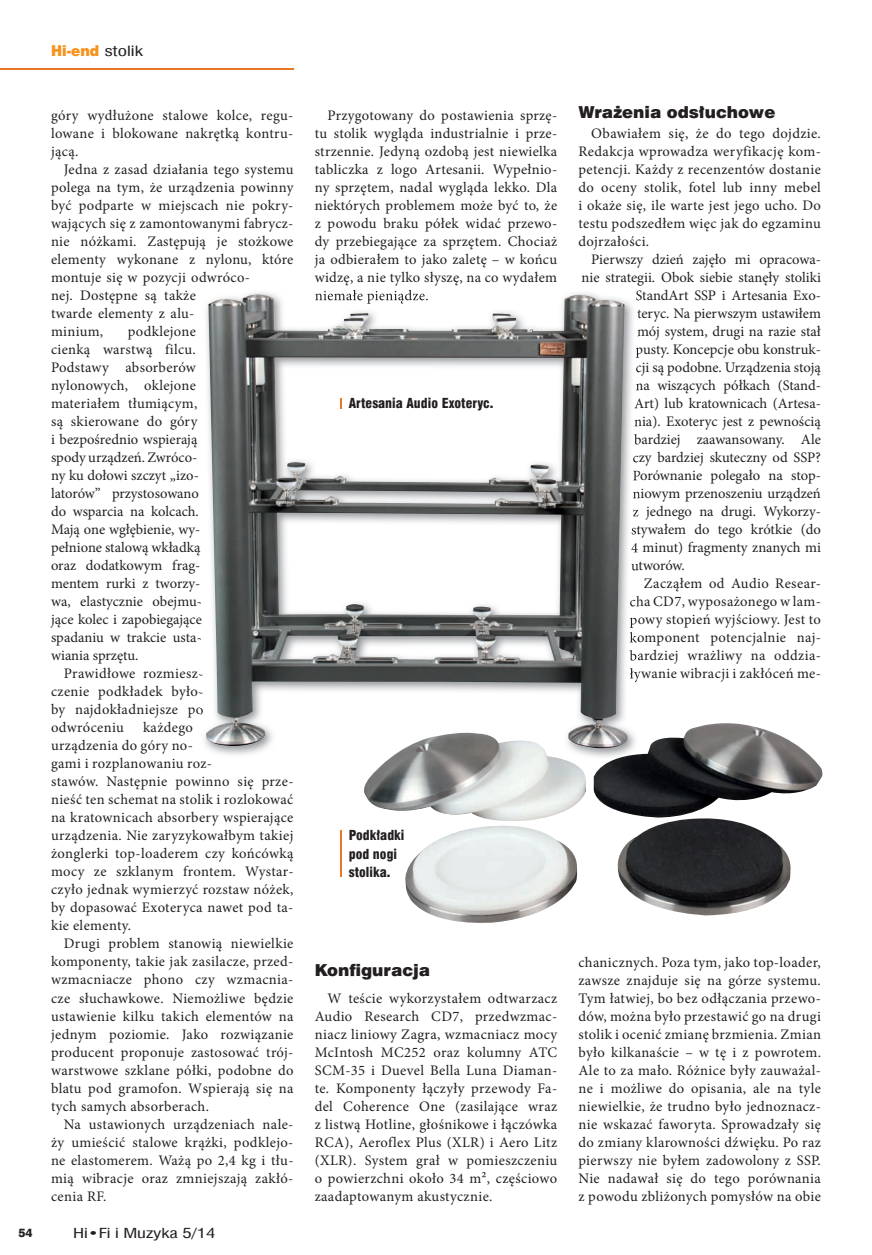
<style>
.page{position:relative;width:872px;height:1255px;background:#fff}
.page>*{position:absolute;margin:0;border:0;box-sizing:border-box;transform-origin:0 0}
.t1{font:16.5px "Swis 721 Blk EU";color:#231f20}
.t2{font:14.55px/18px "Minion Pro";letter-spacing:.015em;color:#231f20;text-align:justify}
.t3{font:14.55px "Minion Pro";letter-spacing:-.005em;color:#231f20}
.t4{font:14.55px "Minion Pro";letter-spacing:-.01em;color:#231f20}
.t5{font:13.8px "Swis 721 Blk 2 EU";color:#f7931d}
.t6{font:13.5px/18px "Swis 721 Blk Cn EU";color:#231f20}
.t7{font:13.5px "Swis 721 Cn EU";letter-spacing:-.005em;color:#231f20;scale:1.4 1}
.t8{font:12px "Swis 721 Hv EU";color:#231f20}
.s1{font-family:"Swis 721 Cn EU";color:#231f20}
</style>
<div class="page">
<hr style="left:0;top:68px;width:293px;height:2px;background:#ea7724">
<img style="left:204px;top:292px;width:434px;height:463px">
<svg style="left:201px;top:692px;width:2px;height:23px"></svg>
<img style="left:315px;top:290px;width:113px;height:4px">
<svg style="left:636px;top:291px;width:2px;height:9px"></svg>
<svg style="left:634px;top:308px;width:4px;height:103px"></svg>
<img style="left:634px;top:416px;width:4px;height:14px">
<img style="left:634px;top:434px;width:4px;height:14px">
<img style="left:633px;top:452px;width:5px;height:14px">
<img style="left:633px;top:470px;width:5px;height:14px">
<img style="left:633px;top:488px;width:5px;height:14px">
<img style="left:633px;top:506px;width:5px;height:14px">
<img style="left:631px;top:524px;width:7px;height:14px">
<img style="left:631px;top:542px;width:7px;height:14px">
<svg style="left:631px;top:560px;width:7px;height:10px"></svg>
<img style="left:630px;top:596px;width:8px;height:14px">
<img style="left:630px;top:614px;width:8px;height:14px">
<img style="left:630px;top:632px;width:8px;height:14px">
<img style="left:629px;top:650px;width:9px;height:14px">
<img style="left:630px;top:668px;width:8px;height:14px">
<img style="left:206px;top:294px;width:421px;height:454px">
<img style="left:358px;top:723px;width:465px;height:200px">
<hr style="left:340px;top:830px;width:2px;height:47px;background:#ea7724">
<svg style="left:340px;top:398px;width:2px;height:10px"></svg>
<p class="t5" style="left:51px;top:41px;width:93px">Hi-end <span class="s1">stolik</span></p>
<p class="t2" style="left:51px;top:106px;width:244px">góry wydłużone stalowe kolce, regu&shy;lowane i blokowane nakrętką kontru&shy;jącą.</p>
<p class="t2" style="left:51px;top:160px;width:244px;text-align:left;text-indent:13px">Jedna z zasad działania tego systemu polega na tym, że urządzenia powinny być podparte w miejscach nie pokry&shy;wających się z zamontowanymi fabrycz&shy;nie nóżkami. Zastępują je stożkowe elementy wykonane z nylonu, które montuje się w pozycji odwróco-<br>nej. Dostępne są także<br>twarde elementy z alu-<br>minium,</p>
<p class="t2" style="left:51px;top:322px;width:152px;text-align:left;text-indent:77px">podklejone cienką warstwą filcu.<br>Podstawy absorberów nylonowych, oklejone materiałem tłumiącym, są skierowane do góry i bezpośrednio wspierają spody urządzeń. Zwróco&shy;ny ku dołowi szczyt „izo&shy;latorów” przystosowano do wsparcia na kolcach.<br>Mają one wgłębienie, wy&shy;pełnione stalową wkładką oraz dodatkowym frag&shy;mentem rurki z tworzy&shy;wa, elastycznie obejmu&shy;jące kolec i zapobiegające spadaniu w trakcie usta&shy;wiania sprzętu.</p>
<p class="t2" style="left:51px;top:664px;width:154px;text-indent:13px">Prawidłowe rozmiesz&shy;czenie podkładek było&shy;by najdokładniejsze po odwróceniu</p>
<p class="t2" style="left:51px;top:718px;width:244px;text-align:left;text-indent:92px">każdego<br>urządzenia do góry no-<br>gami i rozplanowaniu roz-<br>stawów. Następnie powinno się prze&shy;nieść ten schemat na stolik i rozlokować na kratownicach absorbery wspierające urządzenia. Nie zaryzykowałbym takiej żonglerki top-loaderem czy końcówką mocy ze szklanym frontem. Wystar&shy;czyło jednak wymierzyć rozstaw nóżek, by dopasować Exoteryca nawet pod ta&shy;kie elementy.</p>
<p class="t2" style="left:51px;top:934px;width:244px;text-indent:13px">Drugi problem stanowią niewielkie komponenty, takie jak zasilacze, przed&shy;wzmacniacze phono czy wzmacnia&shy;cze słuchawkowe. Niemożliwe będzie ustawienie kilku takich elementów na jednym poziomie. Jako rozwiązanie producent proponuje zastosować trój&shy;warstwowe szklane półki, podobne do blatu pod gramofon. Wspierają się na tych samych absorberach.</p>
<p class="t2" style="left:51px;top:1114px;width:244px;text-indent:13px">Na ustawionych urządzeniach nale&shy;ży umieścić stalowe krążki, podklejo&shy;ne elastomerem. Ważą po 2,4 kg i tłu&shy;mią wibracje oraz zmniejszają zakłó&shy;cenia RF.</p>
<p class="t8" style="left:18px;top:1225px;width:16px">54</p>
<p class="t7" style="left:73px;top:1224px;width:103px">Hi•Fi i Muzyka 5/14</p>
<p class="t2" style="left:315px;top:106px;width:244px;text-indent:13px">Przygotowany do postawienia sprzę&shy;tu stolik wygląda industrialnie i prze&shy;strzennie. Jedyną ozdobą jest niewielka tabliczka z logo Artesanii. Wypełnio&shy;ny sprzętem, nadal wygląda lekko. Dla niektórych problemem może być to, że z powodu braku półek widać przewo&shy;dy przebiegające za sprzętem. Chociaż ja odbierałem to jako zaletę – w końcu widzę, a nie tylko słyszę, na co wydałem</p>
<p class="t6" style="left:349px;top:395px;width:146px">Artesania Audio Exoteryc.</p>
<p class="t6" style="left:349px;top:827px;width:57px">Podkładki pod nogi stolika.</p>
<p class="t1" style="left:315px;top:959px;width:117px">Konfiguracja</p>
<p class="t2" style="left:315px;top:988px;width:244px;text-indent:13px">W teście wykorzystałem odtwarzacz Audio Research CD7, przedwzmac&shy;niacz liniowy Zagra, wzmacniacz mocy McIntosh MC252 oraz kolumny ATC SCM-35 i Duevel Bella Luna Diaman&shy;te. Komponenty łączyły przewody Fa&shy;del Coherence One (zasilające wraz z listwą Hotline, głośnikowe i łączówka RCA), Aeroflex Plus (XLR) i Aero Litz (XLR). System grał w pomieszczeniu o powierzchni około 34 m², częściowo zaadaptowanym akustycznie.</p>
<p class="t1" style="left:578px;top:102px;width:198px">Wrażenia odsłuchowe</p>
<p class="t2" style="left:578px;top:124px;width:244px;text-indent:13px">Obawiałem się, że do tego dojdzie.<br>Redakcja wprowadza weryfikację kom&shy;petencji. Każdy z recenzentów dostanie do oceny stolik, fotel lub inny mebel i okaże się, ile warte jest jego ucho. Do testu podszedłem więc jak do egzaminu dojrzałości.</p>
<p class="t2" style="left:591px;top:250px;width:231px">Pierwszy dzień zajęło mi opracowa-</p>
<p class="t2" style="left:581px;top:268px;width:241px">nie strategii. Obok siebie stanęły stoliki</p>
<p class="t2" style="left:635px;top:286px;width:187px">StandArt SSP i Artesania Exo-</p>
<p class="t2" style="left:637px;top:304px;width:185px">teryc. Na pierwszym ustawiłem</p>
<p class="t2" style="left:637px;top:322px;width:185px">mój system, drugi na razie stał</p>
<p class="t3" style="left:635px;top:340px;width:187px">pusty. Koncepcje obu konstruk-</p>
<p class="t2" style="left:635px;top:358px;width:187px">cji są podobne. Urządzenia stoją</p>
<p class="t2" style="left:635px;top:376px;width:187px">na wiszących półkach (Stand-</p>
<p class="t2" style="left:634px;top:394px;width:188px">Art) lub kratownicach (Artesa-</p>
<p class="t2" style="left:634px;top:412px;width:188px">nia). Exoteryc jest z pewnością</p>
<p class="t2" style="left:634px;top:430px;width:188px">bardziej zaawansowany. Ale</p>
<p class="t2" style="left:632px;top:448px;width:190px">czy bardziej skuteczny od SSP?</p>
<p class="t3" style="left:632px;top:466px;width:190px">Porównanie polegało na stop-</p>
<p class="t2" style="left:632px;top:484px;width:190px">niowym przenoszeniu urządzeń</p>
<p class="t2" style="left:632px;top:502px;width:190px">z jednego na drugi. Wykorzy-</p>
<p class="t2" style="left:631px;top:520px;width:191px">stywałem do tego krótkie (do</p>
<p class="t3" style="left:631px;top:538px;width:191px">4 minut) fragmenty znanych mi</p>
<p class="t4" style="left:631px;top:556px;width:55px">utworów.</p>
<p class="t2" style="left:644px;top:574px;width:179px">Zacząłem od Audio Resear-</p>
<p class="t2" style="left:629px;top:592px;width:193px">cha CD7, wyposażonego w lam-</p>
<p class="t2" style="left:629px;top:610px;width:193px">powy stopień wyjściowy. Jest to</p>
<p class="t2" style="left:629px;top:628px;width:193px">komponent potencjalnie naj-</p>
<p class="t2" style="left:629px;top:646px;width:193px">bardziej wrażliwy na oddzia-</p>
<p class="t2" style="left:629px;top:664px;width:193px">ływanie wibracji i zakłóceń me-</p>
<p class="t2" style="left:578px;top:952px;width:244px">chanicznych. Poza tym, jako top-loader, zawsze znajduje się na górze systemu.<br>Tym łatwiej, bo bez odłączania przewo&shy;dów, można było przestawić go na drugi stolik i ocenić zmianę brzmienia. Zmian było kilkanaście – w tę i z powrotem.<br>Ale to za mało. Różnice były zauważal&shy;ne i możliwe do opisania, ale na tyle niewielkie, że trudno było jednoznacz&shy;nie wskazać faworyta. Sprowadzały się do zmiany klarowności dźwięku. Po raz pierwszy nie byłem zadowolony z SSP.<br>Nie nadawał się do tego porównania z powodu zbliżonych pomysłów na obie</p>
</div>
